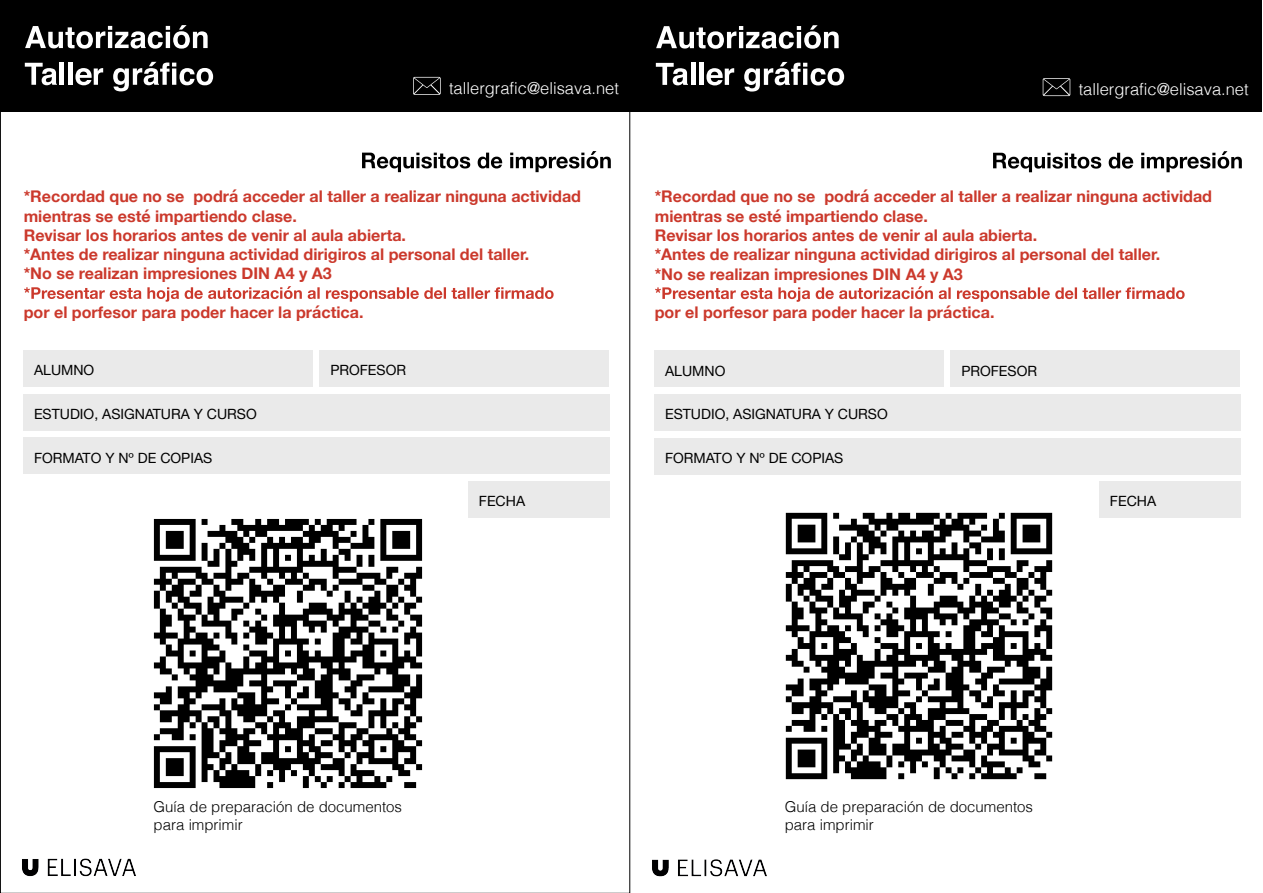
<style>
.page{position:relative;width:1263px;height:893px;background:#fff}
.page>*{position:absolute;margin:0;border:0;box-sizing:border-box;transform-origin:0 0}
.t1{font:300 16.5px "Helvetica";color:#fff}
.t2{font:700 16.05px/19.4px "Helvetica Neue";color:#cb392c}
.t3{font:15.45px "Helvetica Neue";color:#000}
.t4{font:300 15px/18px "Helvetica";color:#000}
.t5{font:14.1px "Helvetica Neue";color:#000}
</style>
<div class="page">
<svg style="left:362px;top:153px;width:108px;height:19px"></svg>
<svg style="left:478px;top:153px;width:24px;height:15px"></svg>
<svg style="left:510px;top:151px;width:101px;height:21px"></svg>
<svg style="left:24px;top:286px;width:530px;height:16px"></svg>
<div style="left:23px;top:350px;width:289px;height:37px;background:#eaeaea"></div>
<div style="left:23px;top:394px;width:586px;height:36px;background:#eaeaea"></div>
<div style="left:23px;top:438px;width:586px;height:36px;background:#eaeaea"></div>
<div style="left:468px;top:481px;width:141px;height:37px;background:#eaeaea"></div>
<div style="left:319px;top:350px;width:290px;height:37px;background:#eaeaea"></div>
<img style="left:22px;top:858px;width:114px;height:19px">
<div style="left:0;top:0;width:630px;height:112px;background:#000"></div>
<svg style="left:25px;top:25px;width:183px;height:24px"></svg>
<svg style="left:25px;top:63px;width:32px;height:22px"></svg>
<hr style="left:60px;top:63px;width:4px;height:22px;background:#fff">
<div style="left:68px;top:63px;width:5px;height:22px;background:#fff"></div>
<svg style="left:75px;top:68px;width:28px;height:17px"></svg>
<svg style="left:113px;top:62px;width:100px;height:29px"></svg>
<svg style="left:993px;top:153px;width:108px;height:19px"></svg>
<svg style="left:1109px;top:153px;width:24px;height:16px"></svg>
<svg style="left:1141px;top:151px;width:101px;height:21px"></svg>
<svg style="left:655px;top:286px;width:529px;height:16px"></svg>
<div style="left:654px;top:351px;width:289px;height:36px;background:#eaeaea"></div>
<div style="left:654px;top:394px;width:586px;height:37px;background:#eaeaea"></div>
<div style="left:654px;top:438px;width:586px;height:36px;background:#eaeaea"></div>
<div style="left:1099px;top:481px;width:141px;height:37px;background:#eaeaea"></div>
<div style="left:950px;top:351px;width:290px;height:36px;background:#eaeaea"></div>
<img style="left:652px;top:859px;width:115px;height:18px">
<div style="left:627px;top:0;width:634px;height:112px;background:#000"></div>
<svg style="left:656px;top:25px;width:183px;height:24px"></svg>
<svg style="left:656px;top:63px;width:32px;height:22px"></svg>
<hr style="left:691px;top:63px;width:4px;height:22px;background:#fff">
<div style="left:699px;top:63px;width:5px;height:22px;background:#fff"></div>
<svg style="left:706px;top:68px;width:28px;height:17px"></svg>
<svg style="left:744px;top:62px;width:100px;height:30px"></svg>
<svg style="left:413px;top:77px;width:28px;height:18px"></svg>
<svg style="left:1043px;top:78px;width:27px;height:18px"></svg>
<img style="left:153px;top:518px;width:270px;height:271px">
<img style="left:785px;top:512px;width:268px;height:268px">
<p class="t1" style="left:449px;top:74px;width:171px">tallergrafic@elisava.net</p>
<p class="t1" style="left:1079px;top:75px;width:171px">tallergrafic@elisava.net</p>
<p class="t2" style="left:24px;top:187px;width:559px">*Recordad que no se podrá acceder al taller a realizar ninguna actividad mientras se esté impartiendo clase.<br>Revisar los horarios antes de venir al aula abierta.<br>*Antes de realizar ninguna actividad dirigiros al personal del taller.<br>*No se realizan impresiones DIN A4 y A3</p>
<p class="t2" style="left:24px;top:303px;width:341px">por el porfesor para poder hacer la práctica.</p>
<p class="t5" style="left:34px;top:360px;width:62px">ALUMNO</p>
<p class="t5" style="left:34px;top:404px;width:224px">ESTUDIO, ASIGNATURA Y CURSO</p>
<p class="t5" style="left:34px;top:447px;width:180px">FORMATO Y Nº DE COPIAS</p>
<p class="t3" style="left:330px;top:359px;width:84px">PROFESOR</p>
<p class="t5" style="left:479px;top:491px;width:48px">FECHA</p>
<p class="t2" style="left:655px;top:187px;width:559px">*Recordad que no se podrá acceder al taller a realizar ninguna actividad mientras se esté impartiendo clase.<br>Revisar los horarios antes de venir al aula abierta.<br>*Antes de realizar ninguna actividad dirigiros al personal del taller.<br>*No se realizan impresiones DIN A4 y A3</p>
<p class="t2" style="left:655px;top:303px;width:341px">por el porfesor para poder hacer la práctica.</p>
<p class="t5" style="left:665px;top:360px;width:62px">ALUMNO</p>
<p class="t5" style="left:665px;top:404px;width:224px">ESTUDIO, ASIGNATURA Y CURSO</p>
<p class="t5" style="left:665px;top:448px;width:180px">FORMATO Y Nº DE COPIAS</p>
<p class="t3" style="left:961px;top:359px;width:84px">PROFESOR</p>
<p class="t5" style="left:1110px;top:491px;width:48px">FECHA</p>
<p class="t4" style="left:154px;top:797px;width:250px">Guía de preparación de documentos para imprimir</p>
<p class="t4" style="left:785px;top:797px;width:250px">Guía de preparación de documentos para imprimir</p>
</div>
